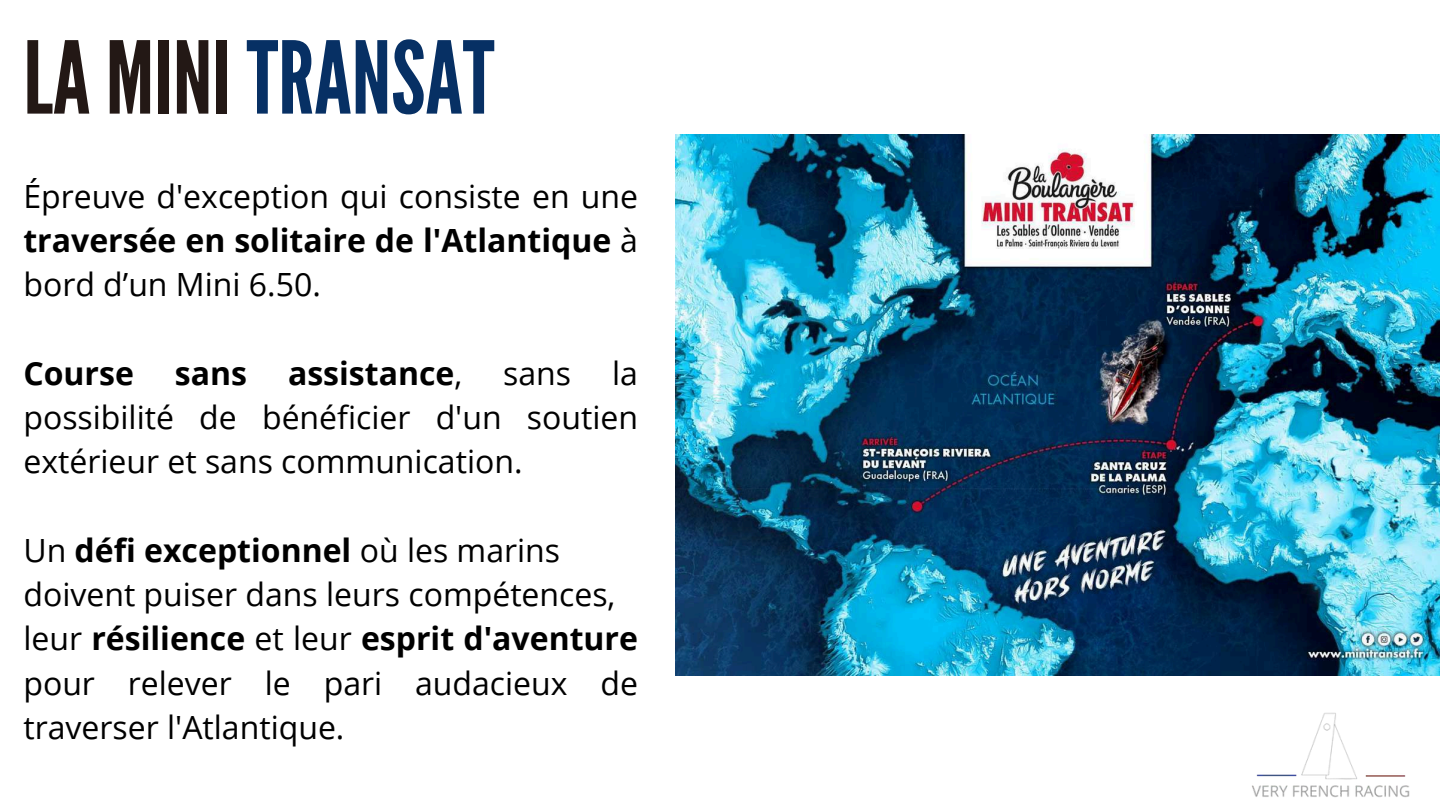
<style>
.page{position:relative;width:1440px;height:810px;background:#fff}
.page>*{position:absolute;margin:0;border:0;box-sizing:border-box;transform-origin:0 0}
.t1{font:100px "League Gothic";color:#073064}
.t2{font:32px/44.2px "Open Sans";color:#000;text-align:justify}
.t3{font:700 32px "Open Sans";color:#000}
.s1{color:#231815}
.s2{font-weight:700}
.s3{font-weight:400}
</style>
<div class="page">
<img style="left:676px;top:135px;width:764px;height:540px">
<img style="left:1252px;top:712px;width:158px;height:85px">
<h1 class="t1" style="left:23px;top:20px;width:473px"><span class="s1">LA MINI</span>TRANSAT</h1>
<p class="t2" style="left:23px;top:173px;width:616px">Épreuve d'exception qui consiste en une <span class="s2">traversée en solitaire de l'Atlantique</span> à bord d’un Mini 6.50.</p>
<p class="t2" style="left:23px;top:350px;width:616px;text-indent:589px">la possibilité de bénéficier d'un soutien extérieur et sans communication.</p>
<p class="t3" style="left:23px;top:351px;width:112px">Course</p>
<p class="t3" style="left:175px;top:351px;width:74px">sans</p>
<p class="t3" style="left:288px;top:351px;width:176px">assistance<span class="s3">,</span></p>
<p class="t2" style="left:503px;top:350px;width:69px">sans</p>
<p class="t2" style="left:23px;top:527px;width:616px;text-align:left">Un <span class="s2">défi exceptionnel</span> où les marins doivent puiser dans leurs compétences, leur <span class="s2">résilience</span> et leur <span class="s2">esprit d'aventure </span>pour relever le pari audacieux de traverser l'Atlantique.</p>
</div>
